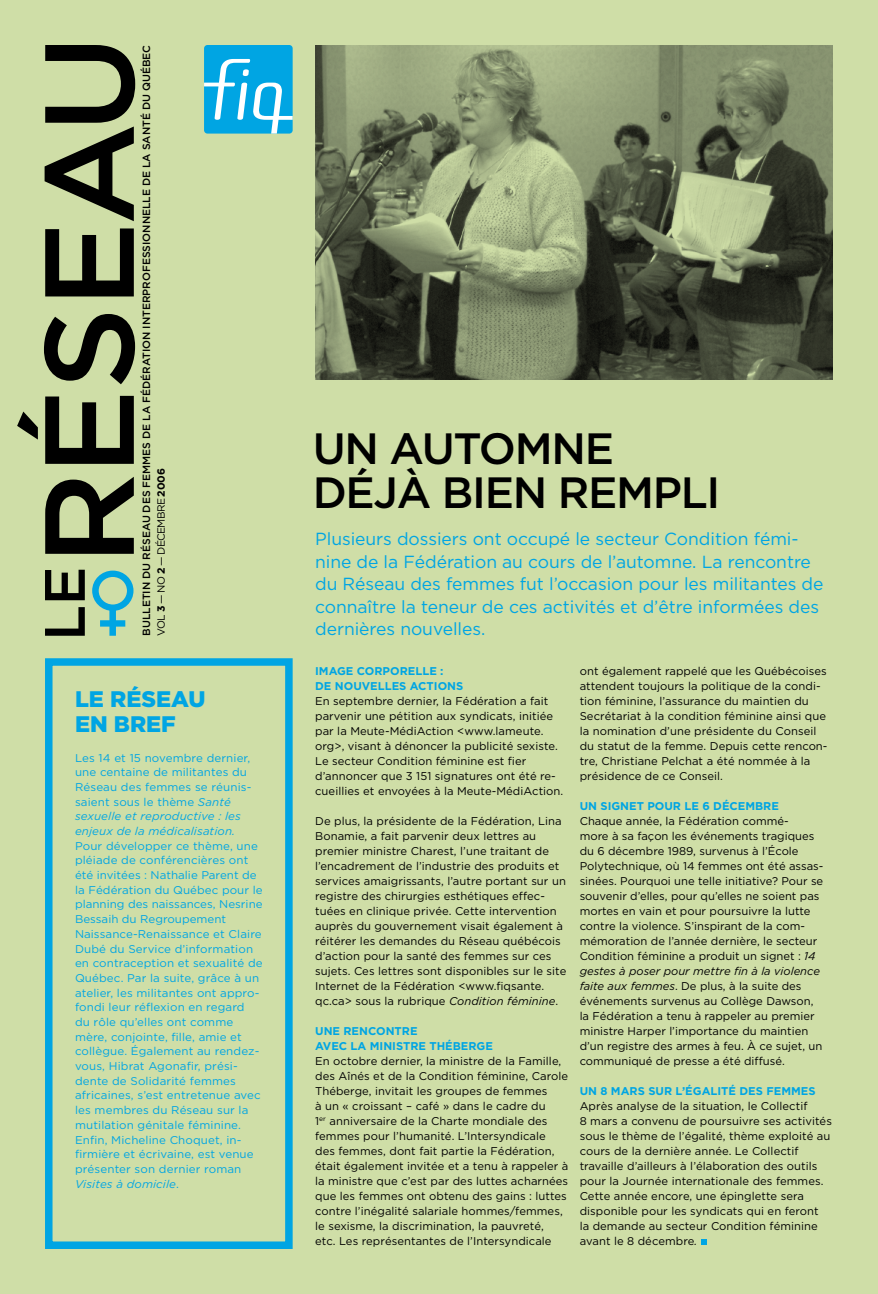
<style>
.page{position:relative;width:878px;height:1294px;background:#cfdea7}
.page>*{position:absolute;margin:0;border:0;box-sizing:border-box;transform-origin:0 0}
.t1{font:500 43.75px/43.8px "Gotham";letter-spacing:-.03em;color:#000}
.t2{font:900 22.5px/25px "Gotham";color:#00a5e3}
.t3{font:17.5px/22.5px "Gotham";letter-spacing:-.005em;color:#00a5e3}
.t4{font:11.25px/15px "Gotham";letter-spacing:.005em;color:#000}
.t5{font:11.25px/14.6px "Gotham";letter-spacing:.01em;color:#00a5e3}
.t6{font:700 11.25px/15px "Gotham";color:#00a5e3}
.t7{font:500 10.5px/14.5px "Gotham";color:#000}
.s1{font-weight:400}
.s2{font-weight:700}
.s3{font-style:italic}
</style>
<div class="page">
<div style="left:204px;top:45px;width:88px;height:89px;background:#00a5e3;border-radius:3px"></div>
<svg style="left:204px;top:59px;width:88px;height:75px"></svg>
<div style="left:92px;top:570px;width:41px;height:41px;border:6px solid #00a5e3;border-radius:50%"></div>
<div style="left:109px;top:607px;width:7px;height:29px;background:#00a5e3"></div>
<div style="left:100px;top:620px;width:25px;height:7px;background:#00a5e3"></div>
<svg style="left:17px;top:45px;width:118px;height:509px"></svg>
<svg style="left:45px;top:570px;width:40px;height:66px"></svg>
<svg style="left:701px;top:1239px;width:5px;height:6px"></svg>
<div style="left:45px;top:658px;width:247px;height:591px;border:8px solid #00a5e3"></div>
<img style="left:315px;top:45px;width:517px;height:335px">
<p class="t7" style="left:139px;top:636px;width:592px;rotate:-90deg">BU LLETIN DU RÉSEAU DES FEMMES DE LA FÉDÉRATION INTERPROFESSIONNELLE DE LA SANTÉ DU QU ÉBEC <span class="s1">vol</span> <span class="s2">3</span> <span class="s1">— nO</span> <span class="s2">2</span> <span class="s1">— Décembre</span> <span class="s2">2006</span></p>
<h2 class="t2" style="left:75px;top:686px;width:132px">LE RÉSEAU<br>EN BREF</h2>
<p class="t5" style="left:75px;top:750px;width:178px">Les 14 et 15 novembre dernier, une centaine de militantes du<br>Réseau des femmes se réunis&shy;saient sous le thème <span class="s3">Santé sexuelle et reproductive : les enjeux de la médicalisation.</span></p>
<p class="t5" style="left:75px;top:838px;width:189px">Pour développer ce thème, une pléiade de conférencières ont été invitées : Nathalie Parent de la Fédération du Québec pour le planning des naissances, Nesrine<br>Bessaih du Regroupement<br>Naissance-Renaissance et Claire<br>Dubé du Service d’information en contraception et sexualité de<br>Québec. Par la suite, grâce à un atelier, les militantes ont appro&shy;fondi leur réflexion en regard<br>du rôle qu’elles ont comme mère, conjointe, fille, amie et collègue. Également au rendez&shy;vous, Hibrat Agonafir, prési&shy;dente de Solidarité femmes africaines, s’est entretenue avec les membres du Réseau sur la mutilation génitale féminine.<br>Enfin, M icheline Choquet, in&shy;firmière et écrivaine, est venue présenter son dernier roman<br><span class="s3">Visites à domicile</span>.</p>
<h1 class="t1" style="left:312px;top:426px;width:409px">UN AUTOMNE<br>DÉJÀ BIEN REMPLI</h1>
<p class="t3" style="left:315px;top:528px;width:510px">Plusieurs dossiers ont occupé le secteur Condition fémi&shy;nine de la Fédération au cours de l’automne. La rencontre du Réseau des femmes fut l’occasion pour les militantes de connaître la teneur de ces activités et d’être informées des dernières nouvelles.</p>
<p class="t6" style="left:315px;top:663px;width:150px">IMAGE CORPORELLE :<br>DE NOUVELLES ACTIONS</p>
<p class="t4" style="left:315px;top:693px;width:250px">En septembre dernier, la Fédération a fait parvenir une pétition aux syndicats, initiée par la Meute-MédiAction &lt;www.lameute. org&gt;, visant à dénoncer la publicité sexiste.<br>Le secteur Condition féminine est fier d’annoncer que 3 151 signatures ont été re&shy;cueillies et envoyées à la Meute-MédiAction.</p>
<p class="t4" style="left:315px;top:813px;width:253px">De plus, la présidente de la Fédération, Lina Bonamie, a fait parvenir deux lettres au premier ministre Charest, l’une traitant de l’encadrement de l’industrie des produits et services amaigrissants, l’autre portant sur un registre des chirurgies esthétiques effec&shy;tuées en clinique privée. Cette intervention auprès du gouvernement visait également à réitérer les demandes du Réseau québécois d’action pour la santé des femmes sur ces sujets. Ces lettres sont disponibles sur le site Internet de la Fédération &lt;www.fiqsante. qc.ca&gt; sous la rubrique <span class="s3">Condition féminine</span>.</p>
<p class="t6" style="left:315px;top:1023px;width:179px">UNE RENCONTRE<br>AVEC LA MI NISTRE THÉBERGE</p>
<p class="t4" style="left:315px;top:1053px;width:255px">En octobre dernier, la ministre de la Famille, des Aînés et de la Condition féminine, Carole Théberge, invitait les groupes de femmes<br>à un « croissant – café » dans le cadre du<br>1<sup>er</sup> anniversaire de la Charte mondiale des femmes pour l’humanité. L’Intersyndicale des femmes, dont fait partie la Fédération, était également invitée et a tenu à rappeler à la ministre que c’est par des luttes acharnées que les femmes ont obtenu des gains : luttes contre l’inégalité salariale hommes/femmes, le sexisme, la discrimination, la pauvreté,<br>etc. Les représentantes de l’Intersyndicale</p>
<p class="t4" style="left:579px;top:663px;width:249px">ont également rappelé que les Québécoises attendent toujours la politique de la condi&shy;tion féminine, l’assurance du maintien du Secrétariat à la condition féminine ainsi que la nomination d’une présidente du Conseil du statut de la femme. Depuis cette rencon&shy;tre, Christiane Pelchat a été nommée à la présidence de ce Conseil.</p>
<p class="t6" style="left:579px;top:798px;width:201px">UN SIGNET POUR LE 6 DÉCEMBRE</p>
<p class="t4" style="left:579px;top:813px;width:245px">Chaque année, la Fédération commé-<br>more à sa façon les événements tragiques du 6 décembre 1989, survenus à l’École Polytechnique, où 14 femmes ont été assas&shy;sinées. Pourquoi une telle initiative? Pour se souvenir d’elles, pour qu’elles ne soient pas mortes en vain et pour poursuivre la lutte contre la violence. S’inspirant de la com&shy;mémoration de l’année dernière, le secteur Condition féminine a produit un signet : <span class="s3">14 gestes à poser pour mettre fin à la violence faite aux femmes</span>. De plus, à la suite des événements survenus au Collège Dawson, la Fédération a tenu à rappeler au premier ministre Harper l’importance du maintien d’un registre des armes à feu. À ce sujet, un communiqué de presse a été diffusé.</p>
<p class="t6" style="left:579px;top:1083px;width:237px">UN 8 MARS SUR L’ÉGALITÉ DES FEMMES</p>
<p class="t4" style="left:579px;top:1098px;width:254px">Après analyse de la situation, le Collectif<br>8 mars a convenu de poursuivre ses activités sous le thème de l’égalité, thème exploité au cours de la dernière année. Le Collectif travaille d’ailleurs à l’élaboration des outils pour la Journée internationale des femmes.<br>Cette année encore, une épinglette sera disponible pour les syndicats qui en feront<br>la demande au secteur Condition féminine avant le 8 décembre<span class="s3">.</span></p>
</div>
